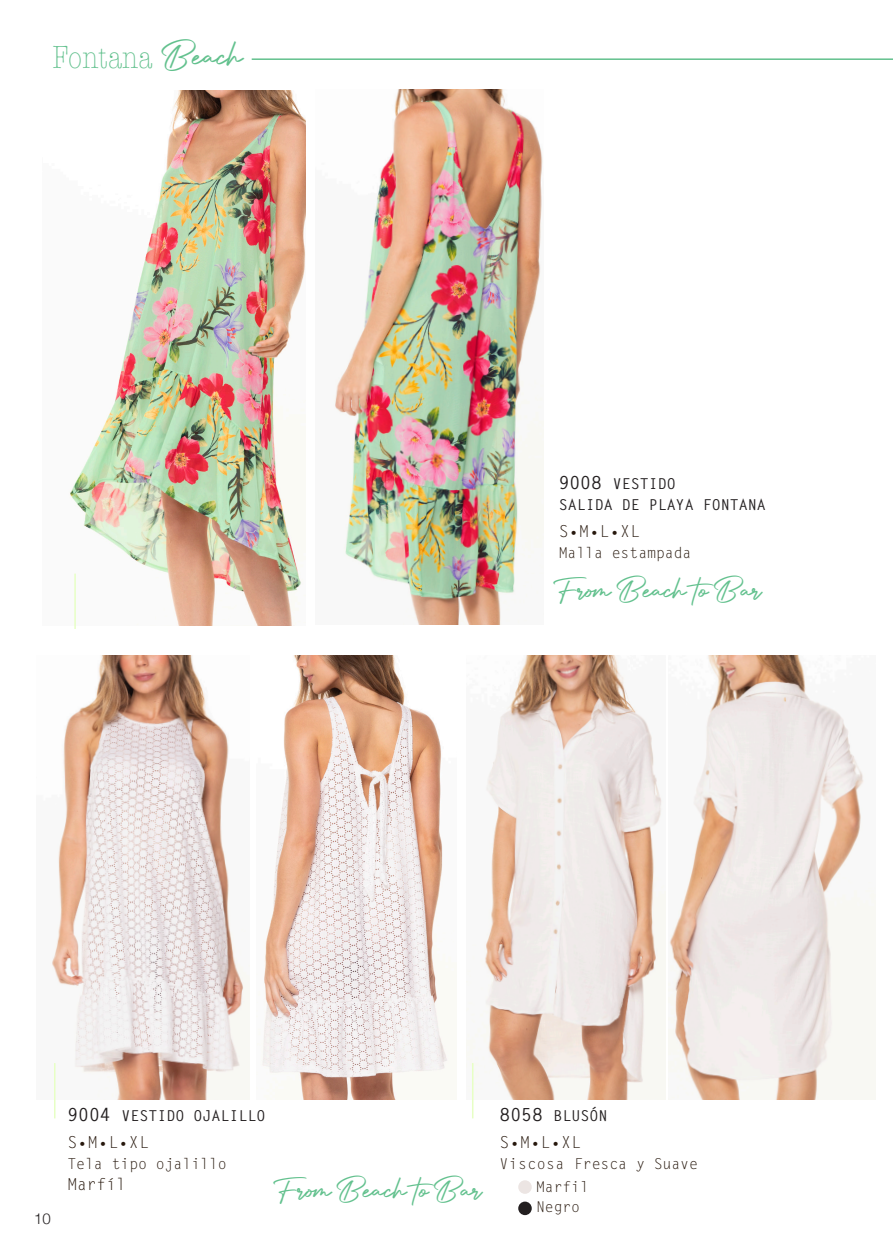
<style>
.page{position:relative;width:893px;height:1255px;background:#fff}
.page>*{position:absolute;margin:0;border:0;box-sizing:border-box;transform-origin:0 0}
.t1{font:42px "Authentic Signature";color:#63c18e}
.t2{font:36px "Authentic Signature";color:#63c18e}
.t3{font:300 condensed 33px "American Typewriter";color:#63c18e}
.TEXTO_GRIS{font:16.5px "Letter Gothic Std";letter-spacing:-.01em;color:#27180d}
.t4{font:700 15px "Letter Gothic Std";color:#231f20}
.TEXTO_GRIS-2{font:15px "Letter Gothic Std";letter-spacing:-.01em;color:#27180d}
.t5{font:300 15px "Helvetica Neue";color:#231f20}
.TEXTO_GRIS-3{font:14.85px "Letter Gothic Std";letter-spacing:-.01em;color:#27180d}
.s1{font-size:18px}
</style>
<div class="page">
<img style="left:466px;top:656px;width:200px;height:443px">
<img style="left:668px;top:656px;width:207px;height:443px">
<img style="left:52px;top:656px;width:198px;height:443px">
<img style="left:262px;top:656px;width:186px;height:443px">
<hr style="left:54px;top:1063px;width:1px;height:55px;background:#e7ffc5">
<hr style="left:472px;top:1063px;width:1px;height:55px;background:#e7ffc5">
<hr style="left:252px;top:58px;width:641px;height:2px;background:#63c18e">
<div style="left:518px;top:1180px;width:14px;height:13px;background:#ece5e3;border-radius:50%"></div>
<div style="left:518px;top:1201px;width:14px;height:13px;background:#231f20;border-radius:50%"></div>
<img style="left:70px;top:90px;width:236px;height:535px">
<img style="left:334px;top:89px;width:209px;height:535px">
<hr style="left:74px;top:573px;width:2px;height:56px;background:#e7ffc5">
<p class="t3" style="left:52px;top:35px;width:101px">Fontana</p>
<p class="t1" style="left:165px;top:32px;width:79px">Beach</p>
<p class="t4" style="left:559px;top:474px;width:118px"><span class="s1">9008</span> VESTIDO</p>
<p class="t4" style="left:559px;top:495px;width:209px">SALIDA DE PLAYA FONTANA</p>
<p class="TEXTO_GRIS" style="left:559px;top:521px;width:83px">S•M•L•XL</p>
<p class="TEXTO_GRIS-2" style="left:559px;top:544px;width:134px">Malla estampada</p>
<p class="t2" style="left:559px;top:570px;width:204px">From Beach to Bar</p>
<p class="t5" style="left:34px;top:1206px;width:18px">10</p>
<p class="t4" style="left:500px;top:1106px;width:109px"><span class="s1">8058</span> BLUSÓN</p>
<p class="TEXTO_GRIS" style="left:500px;top:1132px;width:83px">S•M•L•XL</p>
<p class="TEXTO_GRIS-2" style="left:500px;top:1154px;width:200px">Viscosa Fresca y Suave</p>
<p class="t4" style="left:67px;top:1106px;width:199px"><span class="s1">9004</span> VESTIDO OJALILLO</p>
<p class="TEXTO_GRIS" style="left:67px;top:1132px;width:83px">S•M•L•XL</p>
<p class="TEXTO_GRIS-2" style="left:67px;top:1154px;width:161px">Tela tipo ojalillo</p>
<p class="TEXTO_GRIS" style="left:67px;top:1174px;width:60px">Marfíl</p>
<p class="TEXTO_GRIS-3" style="left:536px;top:1177px;width:54px">Marfil</p>
<p class="TEXTO_GRIS-3" style="left:536px;top:1198px;width:45px">Negro</p>
<p class="t2" style="left:279px;top:1170px;width:204px">From Beach to Bar</p>
</div>
